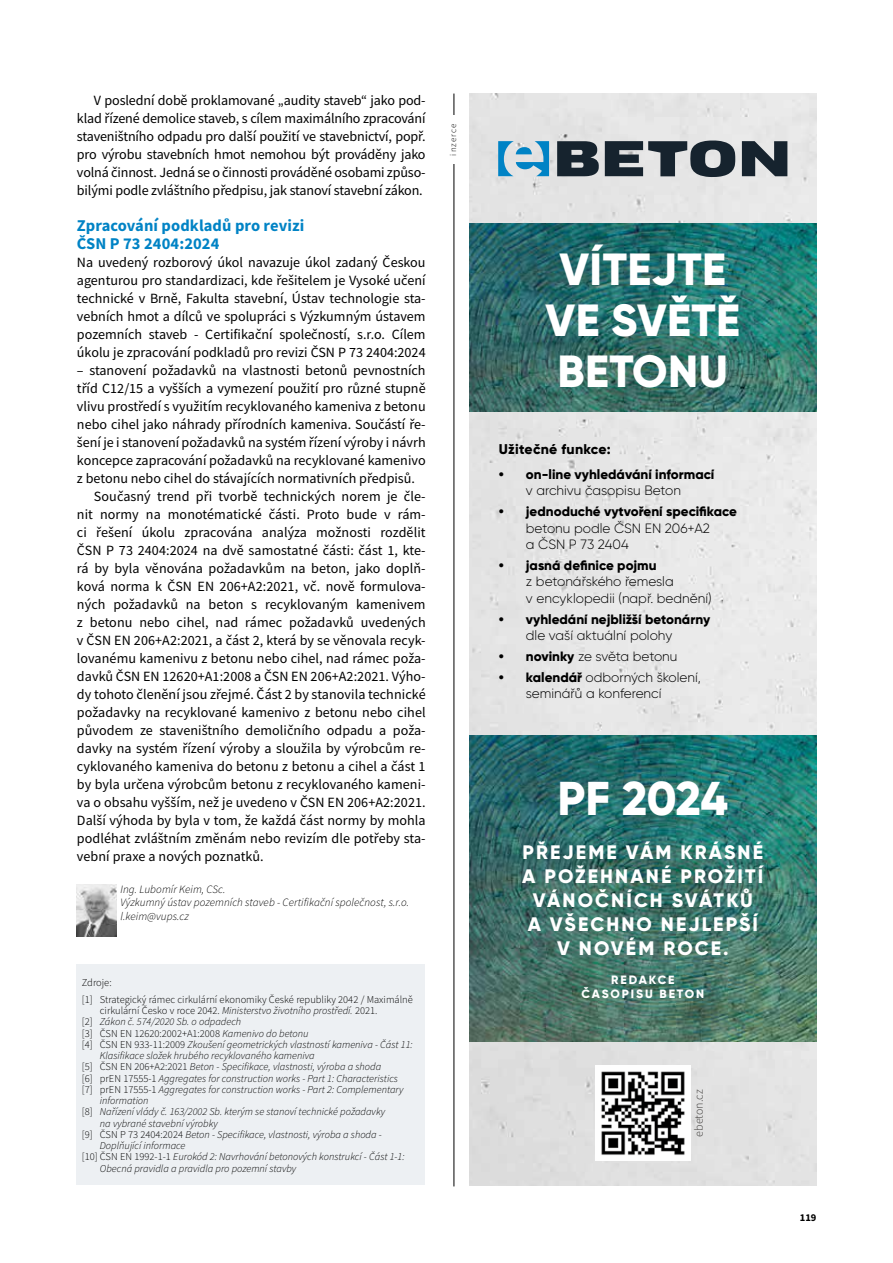
<style>
.page{position:relative;width:893px;height:1263px;background:#fff}
.page>*{position:absolute;margin:0;border:0;box-sizing:border-box;transform-origin:0 0}
.t1{font:800 47.4px "Gilroy";letter-spacing:-.01em;color:#fff}
.t2{font:800 45px/51px "Gilroy";letter-spacing:.01em;color:#fff;text-align:center}
.t3{font:800 19.5px/24px "Gilroy";letter-spacing:.11em;color:#fff;text-align:center}
.t4{font:700 16.5px/18px "Source Sans Pro";letter-spacing:.005em;color:#0083c5}
.t5{font:14.1px/18px "Source Sans Pro";color:#000;text-align:justify}
.t6{font:800 14.1px "Gilroy";letter-spacing:.02em;color:#000}
.t7{font:300 13.5px/16.5px "Gilroy";color:#000}
.t8{font:800 13.5px "Gilroy";color:#000}
.t9{font:300 13.5px "Gilroy";letter-spacing:-.02em;color:#000}
.t10{font:800 12px/14.4px "Gilroy";letter-spacing:.16em;color:#fff;text-align:center}
.t11{font:300 12px "Source Sans Pro";color:#3f3d3b}
.t12{font:italic 300 11.25px/13.5px "Source Sans Pro";letter-spacing:.005em;color:#000}
.t13{font:italic 300 10.5px "Source Sans Pro";color:#000}
.t14{font:300 10.5px/17.2px "Source Sans Pro";color:#000}
.t15{font:700 10.5px "Source Sans Pro";color:#000}
.t16{font:300 9px "Source Sans Pro";letter-spacing:.105em;color:#000}
.s1{font-style:normal}
.s2{font-style:italic}
.s3{font-weight:800}
</style>
<div class="page">
<img style="left:77px;top:885px;width:39px;height:51px">
<div style="left:77px;top:964px;width:348px;height:221px;background:#edf0f3"></div>
<hr style="left:454px;top:94px;width:1px;height:1092px;background:#000">
<div style="left:449px;top:115px;width:8px;height:49px;background:#fff"></div>
<img style="left:469px;top:94px;width:347px;height:1091px">
<svg style="left:557px;top:141px;width:42px;height:35px"></svg>
<svg style="left:742px;top:141px;width:45px;height:35px;background:#49535b"></svg>
<svg style="left:605px;top:140px;width:130px;height:37px;background:#636b72"></svg>
<svg style="left:498px;top:141px;width:51px;height:35px;background:#7bb6d4"></svg>
<img style="left:470px;top:223px;width:346px;height:188px">
<img style="left:470px;top:735px;width:346px;height:306px">
<img style="left:595px;top:1065px;width:95px;height:96px">
<p class="t5" style="left:77px;top:91px;width:350px;text-indent:17px">V poslední době proklamované „audity staveb“ jako pod&shy;klad řízené demolice staveb, s cílem maximálního zpracování staveništního odpadu pro další použití ve stavebnictví, popř. pro výrobu stavebních hmot nemohou být prováděny jako volná činnost. Jedná se o činnosti prováděné osobami způso&shy;bilými podle zvláštního předpisu, jak stanoví stavební zákon.</p>
<p class="t4" style="left:77px;top:216px;width:229px">Zpracování podkladů pro revizi<br>ČSN P 73 2404:2024</p>
<p class="t5" style="left:77px;top:253px;width:350px">Na uvedený rozborový úkol navazuje úkol zadaný Českou agenturou pro standardizaci, kde řešitelem je Vysoké učení technické v Brně, Fakulta stavební, Ústav technologie sta&shy;vebních hmot a dílců ve spolupráci s Výzkumným ústavem pozemních staveb - Certifikační společností, s.r.o. Cílem úkolu je zpracování podkladů pro revizi ČSN P 73 2404:2024</p>
<p class="t5" style="left:77px;top:361px;width:350px">– stanovení požadavků na vlastnosti betonů pevnostních</p>
<p class="t5" style="left:77px;top:379px;width:350px">tříd C12/15 a vyšších a vymezení použití pro různé stupně</p>
<p class="t5" style="left:77px;top:397px;width:350px">vlivu prostředí s využitím recyklovaného kameniva z betonu</p>
<p class="t5" style="left:77px;top:415px;width:350px">nebo cihel jako náhrady přírodních kameniva. Součástí ře-</p>
<p class="t5" style="left:77px;top:433px;width:350px">šení je i stanovení požadavků na systém řízení výroby i návrh</p>
<p class="t5" style="left:77px;top:451px;width:350px">koncepce zapracování požadavků na recyklované kamenivo</p>
<p class="t5" style="left:77px;top:469px;width:340px">z betonu nebo cihel do stávajících normativních předpisů.</p>
<p class="t5" style="left:94px;top:487px;width:333px">Současný trend při tvorbě technických norem je čle-</p>
<p class="t5" style="left:77px;top:505px;width:350px">nit normy na monotématické části. Proto bude v rám-</p>
<p class="t5" style="left:77px;top:523px;width:350px">ci řešení úkolu zpracována analýza možnosti rozdělit</p>
<p class="t5" style="left:77px;top:541px;width:350px">ČSN P 73 2404:2024 na dvě samostatné části: část 1, kte-</p>
<p class="t5" style="left:77px;top:559px;width:350px">rá by byla věnována požadavkům na beton, jako doplň-</p>
<p class="t5" style="left:77px;top:577px;width:350px">ková norma k ČSN EN 206+A2:2021, vč. nově formulova-</p>
<p class="t5" style="left:77px;top:595px;width:350px">ných požadavků na beton s recyklovaným kamenivem</p>
<p class="t5" style="left:77px;top:613px;width:350px">z betonu nebo cihel, nad rámec požadavků uvedených</p>
<p class="t5" style="left:77px;top:631px;width:349px">v ČSN EN 206+A2:2021, a část 2, která by se věnovala recyk-</p>
<p class="t5" style="left:77px;top:649px;width:350px">lovanému kamenivu z betonu nebo cihel, nad rámec poža-</p>
<p class="t5" style="left:77px;top:667px;width:350px">davků ČSN EN 12620+A1:2008 a ČSN EN 206+A2:2021. Výho-</p>
<p class="t5" style="left:77px;top:685px;width:350px">dy tohoto členění jsou zřejmé. Část 2 by stanovila technické</p>
<p class="t5" style="left:77px;top:703px;width:350px">požadavky na recyklované kamenivo z betonu nebo cihel</p>
<p class="t5" style="left:77px;top:721px;width:350px">původem ze staveništního demoličního odpadu a poža-</p>
<p class="t5" style="left:77px;top:739px;width:350px">davky na systém řízení výroby a sloužila by výrobcům re-</p>
<p class="t5" style="left:77px;top:757px;width:350px">cyklovaného kameniva do betonu z betonu a cihel a část 1</p>
<p class="t5" style="left:77px;top:775px;width:350px">by byla určena výrobcům betonu z recyklovaného kameni-</p>
<p class="t5" style="left:77px;top:793px;width:350px">va o obsahu vyšším, než je uvedeno v ČSN EN 206+A2:2021.</p>
<p class="t5" style="left:77px;top:811px;width:350px">Další výhoda by byla v tom, že každá část normy by mohla</p>
<p class="t5" style="left:77px;top:829px;width:350px">podléhat zvláštním změnám nebo revizím dle potřeby sta-</p>
<p class="t5" style="left:77px;top:847px;width:188px">vební praxe a nových poznatků.</p>
<p class="t12" style="left:121px;top:882px;width:290px">Ing. Lubomír Keim, CSc.<br>Výzkumný ústav pozemních staveb - Certifikační společnost, s.r.o. l.keim@vups.cz</p>
<p class="t14" style="left:82px;top:973px;width:332px">Zdroje:<br>[1] Strategický rámec cirkulární ekonomiky České republiky 2042 / Maximálně</p>
<p class="t13" style="left:100px;top:1004px;width:279px"><span class="s1">cirkulární Česko v roce 2042.</span> Ministerstvo životního prostředí. <span class="s1">2021.</span></p>
<p class="t13" style="left:82px;top:1015px;width:161px"><span class="s1">[2]</span> Zákon č. 574/2020 Sb. o odpadech</p>
<p class="t14" style="left:82px;top:1024px;width:228px">[3] ČSN EN 12620:2002+A1:2008 <span class="s2">Kamenivo do betonu</span></p>
<p class="t13" style="left:82px;top:1038px;width:332px"><span class="s1">[4] ČSN EN 933-11:2009</span> Zkoušení geometrických vlastností kameniva - Část 11:</p>
<p class="t13" style="left:100px;top:1049px;width:216px">Klasifikace složek hrubého recyklovaného kameniva</p>
<p class="t13" style="left:82px;top:1060px;width:301px"><span class="s1">[5] ČSN EN 206+A2:2021</span> Beton - Specifikace, vlastnosti, výroba a shoda</p>
<p class="t13" style="left:82px;top:1072px;width:318px"><span class="s1">[6] prEN 17555-1</span> Aggregates for construction works - Part 1: Characteristics</p>
<p class="t13" style="left:82px;top:1083px;width:323px"><span class="s1">[7] prEN 17555-1</span> Aggregates for construction works - Part 2: Complementary</p>
<p class="t13" style="left:100px;top:1094px;width:50px">information</p>
<p class="t13" style="left:82px;top:1105px;width:305px"><span class="s1">[8]</span> Nařízení vlády č. 163/2002 Sb. kterým se stanoví technické požadavky</p>
<p class="t13" style="left:100px;top:1117px;width:119px">na vybrané stavební výrobky</p>
<p class="t13" style="left:82px;top:1128px;width:301px"><span class="s1">[9] ČSN P 73 2404:2024</span> Beton - Specifikace, vlastnosti, výroba a shoda -</p>
<p class="t13" style="left:100px;top:1139px;width:87px">Doplňující informace</p>
<p class="t13" style="left:82px;top:1150px;width:324px"><span class="s1">[10] ČSN EN 1992-1-1</span> Eurokód 2: Navrhování betonových konstrukcí - Část 1-1:</p>
<p class="t13" style="left:100px;top:1161px;width:198px">Obecná pravidla a pravidla pro pozemní stavby</p>
<p class="t16" style="left:448px;top:156px;width:33px;rotate:-90deg">inzerce</p>
<h2 class="t2" style="left:545px;top:244px;width:196px">VÍTEJTE<br>VE SVĚTĚ<br>BETONU</h2>
<p class="t6" style="left:499px;top:440px;width:113px">Užitečné funkce:</p>
<p class="t8" style="left:499px;top:466px;width:217px">• on-line vyhledávání informací</p>
<p class="t7" style="left:526px;top:482px;width:157px">v archivu časopisu Beton</p>
<p class="t8" style="left:499px;top:503px;width:240px">• jednoduché vytvoření specifikace</p>
<p class="t7" style="left:526px;top:519px;width:186px">betonu podle ČSN EN 206+A2 a ČSN P 73 2404</p>
<p class="t8" style="left:499px;top:557px;width:159px">• jasná definice pojmu</p>
<p class="t7" style="left:526px;top:573px;width:187px">z betonářského řemesla<br>v encyklopedii (např. bednění)</p>
<p class="t8" style="left:499px;top:610px;width:213px">• vyhledání nejbližší betonárny</p>
<p class="t7" style="left:526px;top:627px;width:148px">dle vaší aktuální polohy</p>
<p class="t9" style="left:499px;top:648px;width:180px"><span class="s3">• novinky</span> ze světa betonu</p>
<p class="t7" style="left:526px;top:668px;width:177px;text-indent:-27px"><span class="s3">• kalendář</span> odborných školení, seminářů a konferencí</p>
<h1 class="t1" style="left:558px;top:769px;width:172px">PF 2024</h1>
<h3 class="t3" style="left:522px;top:840px;width:242px">PŘEJEME VÁM KRÁSNÉ<br>A POŽEHNANÉ PROŽITÍ<br>VÁNOČNÍCH SVÁTKŮ<br>A VŠECHNO NEJLEPŠÍ<br>V NOVÉM ROCE.</h3>
<p class="t10" style="left:581px;top:972px;width:124px">REDAKCE<br>ČASOPISU BETON</p>
<p class="t11" style="left:692px;top:1137px;width:49px;rotate:-90deg">ebeton.cz</p>
<p class="t15" style="left:800px;top:1210px;width:18px">119</p>
</div>
